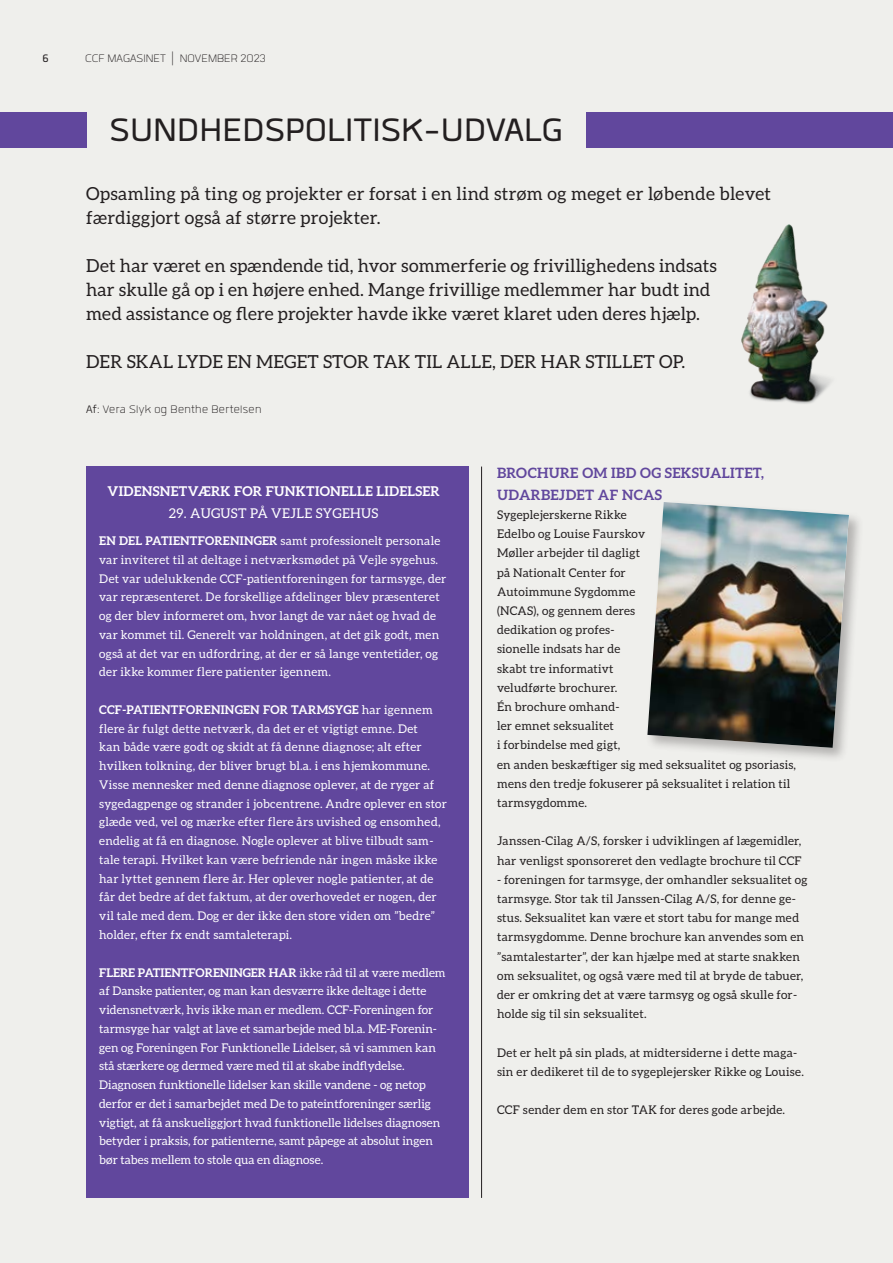
<style>
.page{position:relative;width:893px;height:1263px;background:#efefec}
.page>*{position:absolute;margin:0;border:0;box-sizing:border-box;transform-origin:0 0}
.RUBRIK{font:45px "Quan";color:#231f20}
.UNDER{font:18px/24px "Aleo";letter-spacing:.01em;color:#231f20}
.BYLINE{font:300 15px "Quan";letter-spacing:.01em;color:#231f20}
.t1{font:15px "Quan";color:#231f20}
.FAKTA_RUBRIK{font:700 14.25px "Aleo";letter-spacing:.02em;color:#61479d}
.FAKTA_RUBRIK-2{font:700 13.5px "Aleo";letter-spacing:.02em;color:#fff}
.FAKTA_RUBRIK-3{font:13.5px "Aleo";letter-spacing:.02em;color:#fff}
.BRØD_u_indryk{font:12px/18.8px "Aleo";letter-spacing:.02em;color:#fff}
.BRØD_u_indryk-2{font:12px/19.2px "Aleo";letter-spacing:.02em;color:#231f20}
.BRØD_u_indryk-3{font:12px/18.8px "Aleo";color:#fff}
.s1{font-size:22.5px}
.s2{font-style:inherit}
.s3{font-weight:700}
</style>
<div class="page">
<div style="left:86px;top:467px;width:383px;height:731px;background:#61479d"></div>
<div style="left:0;top:112px;width:86px;height:36px;background:#61479d"></div>
<div style="left:586px;top:112px;width:307px;height:36px;background:#61479d"></div>
<div style="left:644px;top:499px;width:220px;height:263px;background:#231f20;opacity:.3"></div>
<img style="left:647px;top:502px;width:202px;height:246px">
<hr style="left:481px;top:467px;width:1px;height:731px;background:#231f20">
<img style="left:741px;top:225px;width:90px;height:179px">
<p class="t1" style="left:43px;top:52px;width:8px">6</p>
<p class="BYLINE" style="left:85px;top:52px;width:183px">CCF MAGASINET <span class="s1">|</span> NOVEMBER 2023</p>
<p class="RUBRIK" style="left:110px;top:109px;width:455px">SUNDHEDSPOLITISK-UDVALG</p>
<p class="UNDER" style="left:86px;top:181px;width:686px">Opsamling på ting og projekter er forsat i en lind strøm og meget er løbende blevet færdiggjort også af større projekter.</p>
<p class="UNDER" style="left:86px;top:253px;width:632px">Det har været en spændende tid, hvor sommerferie og frivillighedens indsats</p>
<p class="UNDER" style="left:86px;top:277px;width:626px">har skulle gå op i en højere enhed. Mange frivillige medlemmer har budt ind</p>
<p class="UNDER" style="left:86px;top:301px;width:615px">med assistance og flere projekter havde ikke været klaret uden deres hjælp.</p>
<p class="UNDER" style="left:86px;top:349px;width:601px">DER SKAL LYDE EN MEGET STOR TAK TIL ALLE, DER HAR STILLET OP.</p>
<p class="BYLINE" style="left:86px;top:403px;width:177px"><span class="s2">Af:</span> Vera Slyk og Benthe Bertelsen</p>
<p class="FAKTA_RUBRIK-2" style="left:108px;top:483px;width:334px">VIDENSNETVÆRK FOR FUNKTIONELLE LIDELSER</p>
<p class="FAKTA_RUBRIK-3" style="left:169px;top:505px;width:211px">29. AUGUST PÅ VEJLE SYGEHUS</p>
<p class="BRØD_u_indryk" style="left:99px;top:531px;width:349px"><span class="s3">EN DEL PATIENTFORENINGER</span> samt professionelt personale var inviteret til at deltage i netværksmødet på Vejle sygehus.<br>Det var udelukkende CCF-patientforeningen for tarmsyge, der var repræsenteret. De forskellige afdelinger blev præsenteret og der blev informeret om, hvor langt de var nået og hvad de var kommet til. Generelt var holdningen, at det gik godt, men også at det var en udfordring, at der er så lange ventetider, og der ikke kommer flere patienter igennem.</p>
<p class="BRØD_u_indryk" style="left:99px;top:700px;width:349px"><span class="s3">CCF-PATIENTFORENINGEN FOR TARMSYGE</span> har igennem flere år fulgt dette netværk, da det er et vigtigt emne. Det<br>kan både være godt og skidt at få denne diagnose; alt efter hvilken tolkning, der bliver brugt bl.a. i ens hjemkommune.<br>Visse mennesker med denne diagnose oplever, at de ryger af sygedagpenge og strander i jobcentrene. Andre oplever en stor glæde ved, vel og mærke efter flere års uvished og ensomhed, endelig at få en diagnose. Nogle oplever at blive tilbudt sam&shy;tale terapi. Hvilket kan være befriende når ingen måske ikke har lyttet gennem flere år. Her oplever nogle patienter, at de får det bedre af det faktum, at der overhovedet er nogen, der vil tale med dem. Dog er der ikke den store viden om ”bedre” holder, efter fx endt samtaleterapi.</p>
<p class="BRØD_u_indryk-3" style="left:99px;top:963px;width:348px"><span class="s3">FLERE PATIENTFORENINGER HAR</span> ikke råd til at være medlem af Danske patienter, og man kan desværre ikke deltage i dette vidensnetværk, hvis ikke man er medlem. CCF-Foreningen for tarmsyge har valgt at lave et samarbejde med bl.a. ME-Forenin&shy;gen og Foreningen For Funktionelle Lidelser, så vi sammen kan stå stærkere og dermed være med til at skabe indflydelse.<br>Diagnosen funktionelle lidelser kan skille vandene - og netop derfor er det i samarbejdet med De to pateintforeninger særlig vigtigt, at få anskueliggjort hvad funktionelle lidelses diagnosen betyder i praksis, for patienterne, samt påpege at absolut ingen bør tabes mellem to stole qua en diagnose.</p>
<p class="FAKTA_RUBRIK" style="left:497px;top:465px;width:268px">BROCHURE OM IBD OG SEKSUALITET,</p>
<p class="FAKTA_RUBRIK" style="left:497px;top:486px;width:167px">UDARBEJDET AF NCAS</p>
<p class="BRØD_u_indryk-2" style="left:497px;top:505px;width:301px">Sygeplejerskerne Rikke<br>Edelbo og Louise Faurskov<br>Møller arbejder til dagligt<br>på Nationalt Center for<br>Autoimmune Sygdomme<br>(NCAS), og gennem deres<br>dedikation og profes-<br>sionelle indsats har de<br>skabt tre informativt<br>veludførte brochurer.<br>Én brochure omhand-<br>ler emnet seksualitet<br>i forbindelse med gigt,<br>en anden beskæftiger sig med seksualitet og psoriasis, mens den tredje fokuserer på seksualitet i relation til tarmsygdomme.</p>
<p class="BRØD_u_indryk-2" style="left:497px;top:831px;width:306px">Janssen-Cilag A/S, forsker i udviklingen af lægemidler, har venligst sponsoreret den vedlagte brochure til CCF</p>
<p class="BRØD_u_indryk-2" style="left:497px;top:870px;width:312px">- foreningen for tarmsyge, der omhandler seksualitet og tarmsyge. Stor tak til Janssen-Cilag A/S, for denne ge&shy;stus. Seksualitet kan være et stort tabu for mange med tarmsygdomme. Denne brochure kan anvendes som en ”samtalestarter”, der kan hjælpe med at starte snakken om seksualitet, og også være med til at bryde de tabuer, der er omkring det at være tarmsyg og også skulle for&shy;holde sig til sin seksualitet.</p>
<p class="BRØD_u_indryk-2" style="left:497px;top:1043px;width:308px">Det er helt på sin plads, at midtersiderne i dette maga&shy;sin er dedikeret til de to sygeplejersker Rikke og Louise.</p>
<p class="BRØD_u_indryk-2" style="left:497px;top:1100px;width:290px">CCF sender dem en stor TAK for deres gode arbejde.</p>
</div>
